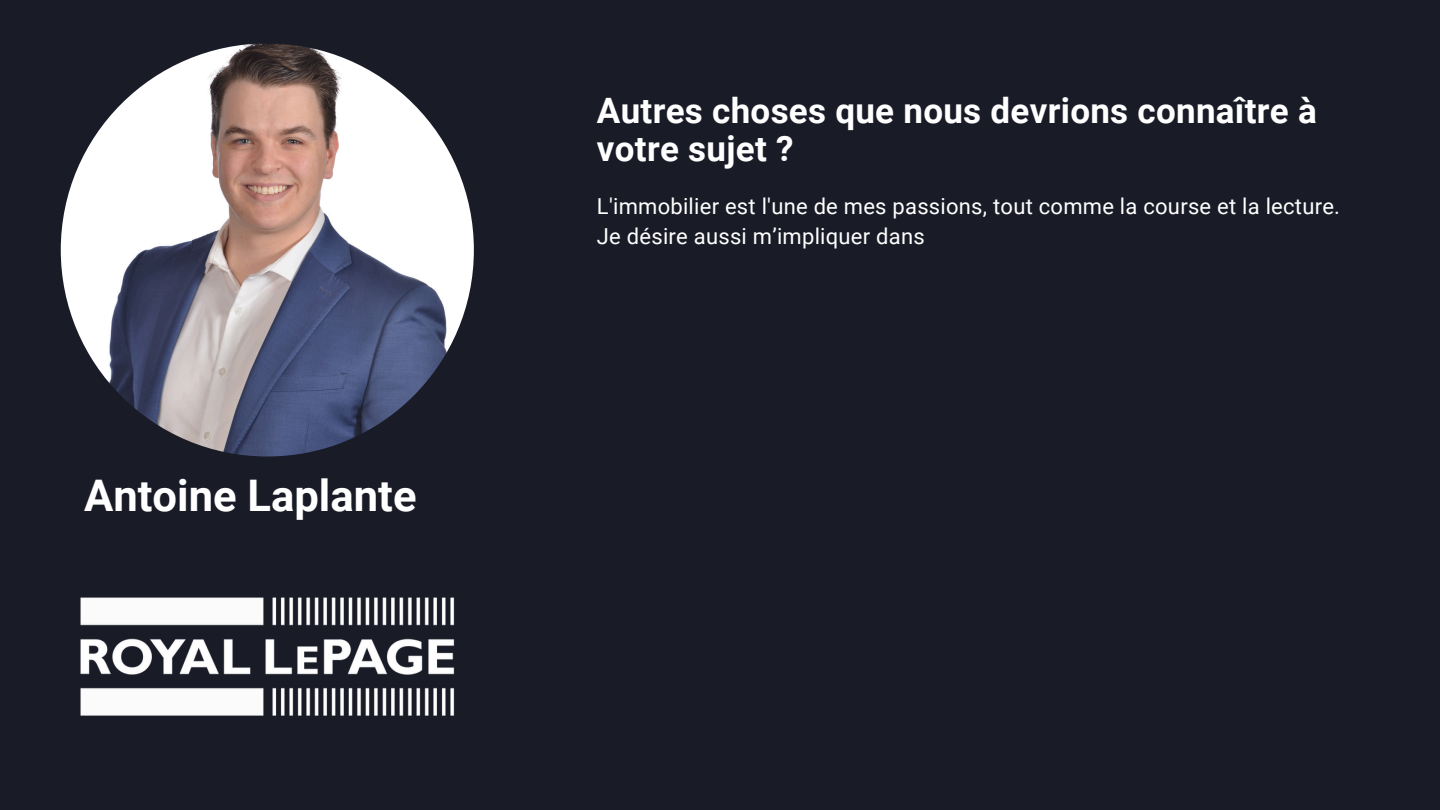
<style>
.page{position:relative;width:1440px;height:810px;background:#191b27}
.page>*{position:absolute;margin:0;border:0;box-sizing:border-box;transform-origin:0 0}
.t1{font:700 43.6px "Roboto";color:#fff}
.t2{font:700 35px/38.2px "Roboto";letter-spacing:.01em;color:#fff}
.t3{font:22px/30px "Roboto";letter-spacing:.01em;color:#fff}
</style>
<div class="page">
<img style="left:61px;top:43px;width:413px;height:414px;border-radius:50%">
<img style="left:80px;top:597px;width:375px;height:119px">
<h2 class="t1" style="left:84px;top:470px;width:334px">Antoine Laplante</h2>
<p class="t2" style="left:597px;top:92px;width:721px">Autres choses que nous devrions connaître à votre sujet ?</p>
<p class="t3" style="left:597px;top:191px;width:745px">L'immobilier est l'une de mes passions, tout comme la course et la lecture.<br>Je désire aussi m’impliquer dans</p>
</div>
